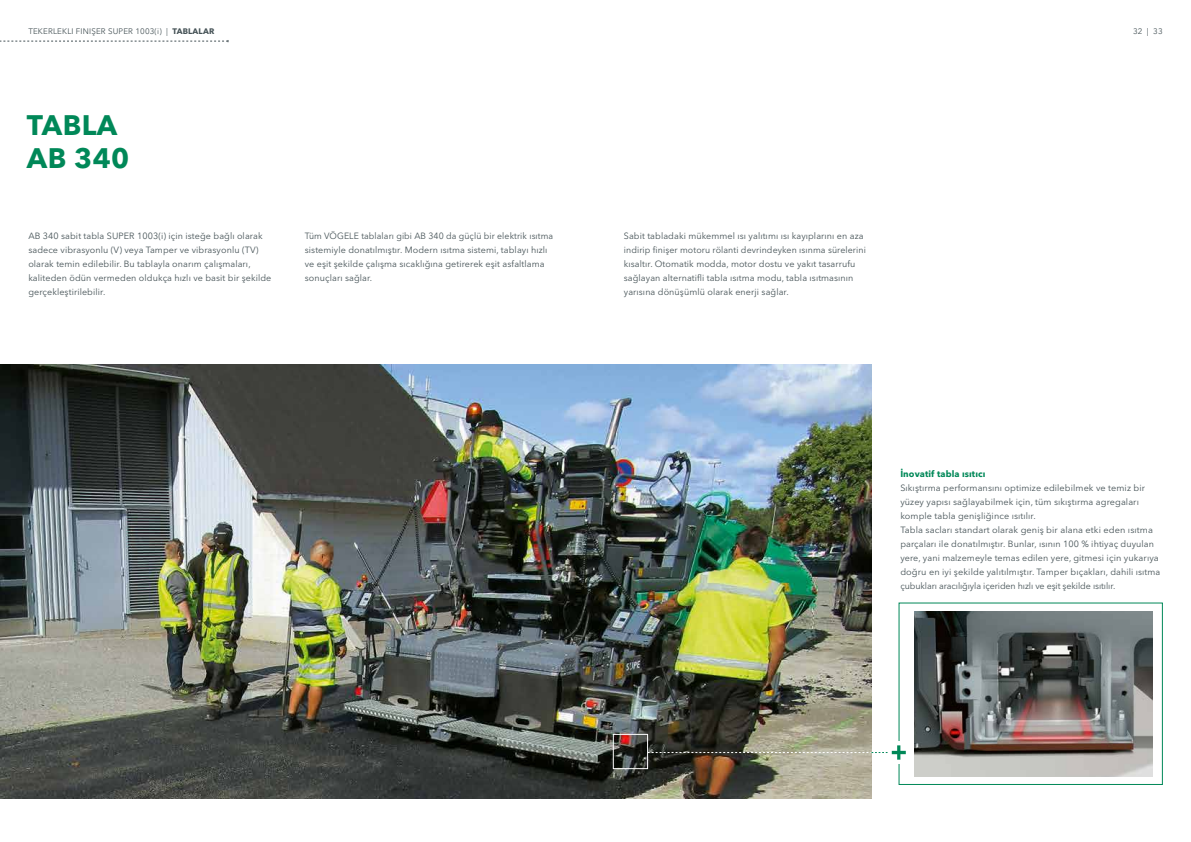
<style>
.page{position:relative;width:1191px;height:842px;background:#fff}
.page>*{position:absolute;margin:0;border:0;box-sizing:border-box;transform-origin:0 0}
.t1{font:700 28px/33.6px "Avenir Next LT Pro";letter-spacing:.015em;color:#008858}
.t2{font:9px/14px "Avenir Next LT Pro";letter-spacing:.01em;color:#455256}
.t3{font:700 9px "Avenir Next LT Pro";letter-spacing:.01em;color:#008858}
.t4{font:8px "Avenir Next LT Pro";letter-spacing:.02em;color:#455256}
.s1{font-weight:700}
</style>
<div class="page">
<div style="left:898px;top:603px;width:264px;height:182px;border:1px solid #008858"></div>
<img style="left:0;top:365px;width:872px;height:434px">
<img style="left:914px;top:612px;width:238px;height:164px">
<div style="left:895px;top:741px;width:7px;height:23px;background:#fff"></div>
<svg style="left:648px;top:745px;width:257px;height:15px;background:#878778"></svg>
<div style="left:613px;top:734px;width:35px;height:35px;border:1px solid #fff"></div>
<svg style="left:0;top:40px;width:229px;height:2px"></svg>
<p class="t4" style="left:28px;top:27px;width:187px">TEKERLEKLI FINIŞER SUPER 1003(i) | <span class="s1">TABLALAR</span></p>
<p class="t4" style="left:1133px;top:27px;width:31px">32 | 33</p>
<h1 class="t1" style="left:27px;top:108px;width:104px">TABLA<br>AB 340</h1>
<p class="t2" style="left:28px;top:229px;width:244px">AB 340 sabit tabla SUPER 1003(i) için isteğe bağlı olarak sadece vibrasyonlu (V) veya Tamper ve vibrasyonlu (TV) olarak temin edilebilir. Bu tablayla onarım çalışmaları, kaliteden ödün vermeden oldukça hızlı ve basit bir şekilde gerçekleştirilebilir.</p>
<p class="t2" style="left:305px;top:229px;width:250px">Tüm VÖGELE tablaları gibi AB 340 da güçlü bir elektrik ısıtma sistemiyle donatılmıştır. Modern ısıtma sistemi, tablayı hızlı ve eşit şekilde çalışma sıcaklığına getirerek eşit asfaltlama sonuçları sağlar.</p>
<p class="t2" style="left:624px;top:229px;width:244px">Sabit tabladaki mükemmel ısı yalıtımı ısı kayıplarını en aza indirip finişer motoru rölanti devrindeyken ısınma sürelerini kısaltır. Otomatik modda, motor dostu ve yakıt tasarrufu sağlayan alternatifli tabla ısıtma modu, tabla ısıtmasının yarısına dönüşümlü olarak enerji sağlar.</p>
<p class="t3" style="left:900px;top:468px;width:87px">İnovatif tabla ısıtıcı</p>
<p class="t2" style="left:900px;top:481px;width:261px">Sıkıştırma performansını optimize edilebilmek ve temiz bir yüzey yapısı sağlayabilmek için, tüm sıkıştırma agregaları komple tabla genişliğince ısıtılır.<br>Tabla sacları standart olarak geniş bir alana etki eden ısıtma parçaları ile donatılmıştır. Bunlar, ısının 100 % ihtiyaç duyulan yere, yani malzemeyle temas edilen yere, gitmesi için yukarıya doğru en iyi şekilde yalıtılmıştır. Tamper bıçakları, dahili ısıtma çubukları aracılığıyla içeriden hızlı ve eşit şekilde ısıtılır.</p>
</div>
